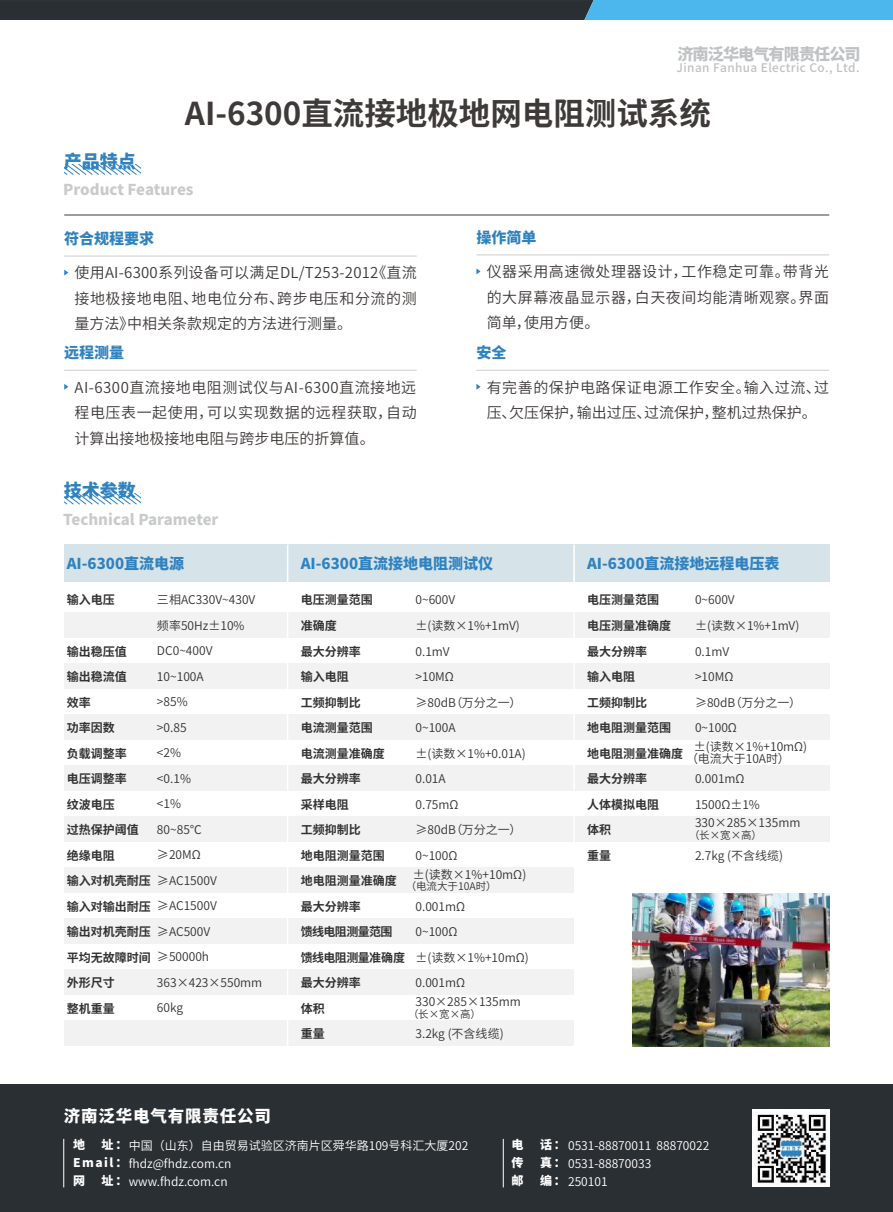
<style>
.page{position:relative;width:893px;height:1212px;background:#fff}
.page>*{position:absolute;margin:0;border:0;box-sizing:border-box;transform-origin:0 0}
.t1{font:700 31.5px "Source Han Sans CN";color:#3e3a39}
.t2{font:800 18px "Source Han Sans CN";color:#3082bf}
.t3{font:800 16.5px "Source Han Sans CN";letter-spacing:.05em;color:#fff}
.t4{font:800 16.2px "Source Han Sans CN";letter-spacing:-.06em;color:#bfc1c3}
.t5{font:15px/25.5px "Source Han Sans CN";letter-spacing:.035em;color:#3e3a39;text-align:justify}
.t6{font:800 15px "Source Han Sans CN";color:#3082bf}
.t7{font:800 15px "Source Han Sans CN";color:#c9caca}
.t8{font:12px/25.5px "Source Han Sans CN";color:#333}
.t9{font:700 12px/25.5px "Source Han Sans CN";color:#333}
.t10{font:12px/17.5px "Source Han Sans CN";color:#fff}
.t11{font:800 12px/18px "Source Han Sans CN";color:#fff;text-align:justify}
.t12{font:500 11.85px "Source Han Sans CN";letter-spacing:.035em;color:#bfc1c3}
.t13{font:10.5px "Source Han Sans CN";color:#333}
.s1{font-weight:800}
</style>
<div class="page">
<div style="left:0;top:1085px;width:893px;height:127px;background:#2a2f33"></div>
<hr style="left:63px;top:1139px;width:1px;height:48px;background:#fff">
<hr style="left:503px;top:1139px;width:1px;height:48px;background:#fff">
<img style="left:752px;top:1109px;width:77px;height:77px">
<svg style="left:0;top:0;width:893px;height:20px;background:#355d72"></svg>
<hr style="left:64px;top:215px;width:765px;height:1px;background:#3e3a39">
<svg style="left:64px;top:164px;width:76px;height:10px"></svg>
<svg style="left:64px;top:494px;width:76px;height:10px"></svg>
<div style="left:64px;top:612px;width:765px;height:26px;background:#f2f2f2"></div>
<div style="left:64px;top:663px;width:765px;height:26px;background:#f2f2f2"></div>
<div style="left:64px;top:714px;width:765px;height:26px;background:#f2f2f2"></div>
<div style="left:64px;top:765px;width:765px;height:26px;background:#f2f2f2"></div>
<div style="left:64px;top:816px;width:765px;height:26px;background:#f2f2f2"></div>
<div style="left:64px;top:867px;width:510px;height:26px;background:#f2f2f2"></div>
<div style="left:64px;top:918px;width:510px;height:26px;background:#f2f2f2"></div>
<div style="left:64px;top:969px;width:510px;height:26px;background:#f2f2f2"></div>
<div style="left:64px;top:1020px;width:510px;height:26px;background:#f2f2f2"></div>
<div style="left:64px;top:545px;width:765px;height:37px;background:#d6e4ea"></div>
<hr style="left:64px;top:256px;width:353px;height:1px;background:#ccc">
<svg style="left:64px;top:270px;width:4px;height:6px"></svg>
<hr style="left:64px;top:370px;width:353px;height:1px;background:#ccc">
<svg style="left:64px;top:384px;width:4px;height:6px"></svg>
<hr style="left:476px;top:370px;width:353px;height:1px;background:#ccc">
<svg style="left:476px;top:384px;width:5px;height:6px"></svg>
<hr style="left:476px;top:255px;width:353px;height:1px;background:#ccc">
<svg style="left:476px;top:268px;width:5px;height:6px"></svg>
<hr style="left:287px;top:545px;width:1px;height:501px;background:#fff">
<hr style="left:573px;top:545px;width:2px;height:322px;background:#fff">
<img style="left:632px;top:893px;width:197px;height:153px">
<h2 class="t2" style="left:64px;top:151px;width:74px">产品特点</h2>
<h3 class="t4" style="left:677px;top:45px;width:185px">济南泛华电气有限责任公司</h3>
<p class="t12" style="left:677px;top:61px;width:184px">Jinan Fanhua Electric Co., Ltd.</p>
<h1 class="t1" style="left:185px;top:96px;width:527px">AI-6300直流接地极地网电阻测试系统</h1>
<p class="t7" style="left:63px;top:181px;width:132px">Product Features</p>
<p class="t6" style="left:64px;top:230px;width:91px">符合规程要求</p>
<p class="t5" style="left:75px;top:261px;width:344px">使用AI-6300系列设备可以满足DL/T253-2012《直流接地极接地电阻、地电位分布、跨步电压和分流的测量方法》中相关条款规定的方法进行测量。</p>
<p class="t6" style="left:64px;top:344px;width:61px">远程测量</p>
<p class="t5" style="left:75px;top:375px;width:344px">AI-6300直流接地电阻测试仪与AI-6300直流接地远程电压表一起使用，可以实现数据的远程获取，自动计算出接地极接地电阻与跨步电压的折算值。</p>
<h2 class="t2" style="left:64px;top:480px;width:74px">技术参数</h2>
<p class="t7" style="left:63px;top:511px;width:157px">Technical Parameter</p>
<p class="t6" style="left:476px;top:229px;width:61px">操作简单</p>
<p class="t5" style="left:487px;top:259px;width:344px">仪器采用高速微处理器设计，工作稳定可靠。带背光的大屏幕液晶显示器，白天夜间均能清晰观察。界面简单，使用方便。</p>
<p class="t6" style="left:476px;top:344px;width:31px">安全</p>
<p class="t5" style="left:487px;top:375px;width:344px">有完善的保护电路保证电源工作安全。输入过流、过压、欠压保护，输出过压、过流保护，整机过热保护。</p>
<p class="t6" style="left:67px;top:555px;width:119px">AI-6300直流电源</p>
<p class="t6" style="left:301px;top:555px;width:194px">AI-6300直流接地电阻测试仪</p>
<p class="t6" style="left:587px;top:555px;width:194px">AI-6300直流接地远程电压表</p>
<p class="t8" style="left:157px;top:587px;width:107px">三相AC330V~430V频率50Hz±10%<br>DC0~400V<br>10~100A<br>&gt;85%<br>&gt;0.85<br>&lt;2%<br>&lt;0.1%<br>&lt;1%<br>80~85℃<br>≥20MΩ ≥AC1500V ≥AC1500V ≥AC500V ≥50000h<br>363×423×550mm<br>60kg</p>
<p class="t9" style="left:587px;top:588px;width:97px">电压测量范围<br>电压测量准确度最大分辨率<br>输入电阻<br>工频抑制比<br>地电阻测量范围地电阻测量准确度最大分辨率<br>人体模拟电阻<br>体积<br>重量</p>
<p class="t8" style="left:695px;top:588px;width:107px">0~600V<br>±(读数×1%+1mV)<br>0.1mV<br>&gt;10MΩ<br>≥80dB（万分之一）<br>0~100Ω</p>
<p class="t9" style="left:67px;top:588px;width:49px">输入电压</p>
<p class="t9" style="left:67px;top:639px;width:85px">输出稳压值<br>输出稳流值<br>效率<br>功率因数<br>负载调整率<br>电压调整率<br>纹波电压<br>过热保护阈值绝缘电阻<br>输入对机壳耐压输入对输出耐压输出对机壳耐压平均无故障时间外形尺寸<br>整机重量</p>
<p class="t9" style="left:301px;top:588px;width:106px">电压测量范围<br>准确度<br>最大分辨率<br>输入电阻<br>工频抑制比<br>电流测量范围<br>电流测量准确度<br>最大分辨率<br>采样电阻<br>工频抑制比<br>地电阻测量范围<br>地电阻测量准确度最大分辨率<br>馈线电阻测量范围馈线电阻测量准确度最大分辨率<br>体积<br>重量</p>
<p class="t8" style="left:415px;top:588px;width:112px">0~600V<br>±(读数×1%+1mV)<br>0.1mV<br>&gt;10MΩ<br>≥80dB（万分之一）<br>0~100A<br>±(读数×1%+0.01A)<br>0.01A<br>0.75mΩ<br>≥80dB（万分之一）<br>0~100Ω</p>
<p class="t8" style="left:694px;top:734px;width:115px">±(读数×1%+10mΩ)</p>
<p class="t8" style="left:686px;top:746px;width:105px">（电流大于10A时）</p>
<p class="t8" style="left:695px;top:766px;width:66px">0.001mΩ<br>1500Ω±1%</p>
<p class="t8" style="left:695px;top:810px;width:107px">330×285×135mm</p>
<p class="t13" style="left:689px;top:829px;width:74px">（长×宽×高）</p>
<p class="t8" style="left:695px;top:843px;width:90px">2.7kg (不含线缆)</p>
<p class="t8" style="left:413px;top:861px;width:115px">±(读数×1%+10mΩ)</p>
<p class="t13" style="left:406px;top:881px;width:92px">（电流大于10A时）</p>
<p class="t8" style="left:415px;top:894px;width:115px">0.001mΩ<br>0~100Ω<br>±(读数×1%+10mΩ)<br>0.001mΩ</p>
<p class="t8" style="left:415px;top:989px;width:107px">330×285×135mm</p>
<p class="t13" style="left:408px;top:1008px;width:74px">（长×宽×高）</p>
<p class="t8" style="left:415px;top:1021px;width:90px">3.2kg (不含线缆)</p>
<h3 class="t3" style="left:64px;top:1107px;width:209px">济南泛华电气有限责任公司</h3>
<p class="t11" style="left:73px;top:1135px;width:13px">地</p>
<p class="t10" style="left:73px;top:1136px;width:397px;text-indent:28px"><span class="s1">址：</span>中国（山东）自由贸易试验区济南片区舜华路109号科汇大厦202<br><span class="s1">Email ：</span>fhdz@fhdz.com.cn<br><span class="s1">网</span></p>
<p class="t10" style="left:102px;top:1172px;width:128px"><span class="s1">址：</span>www.fhdz.com.cn</p>
<p class="t11" style="left:512px;top:1135px;width:13px">电传邮</p>
<p class="t10" style="left:540px;top:1136px;width:171px;line-height:18px"><span class="s1">话：</span> 0531-88870011 88870022<span class="s1">真：</span> 0531-88870033<br><span class="s1">编：</span> 250101</p>
</div>
